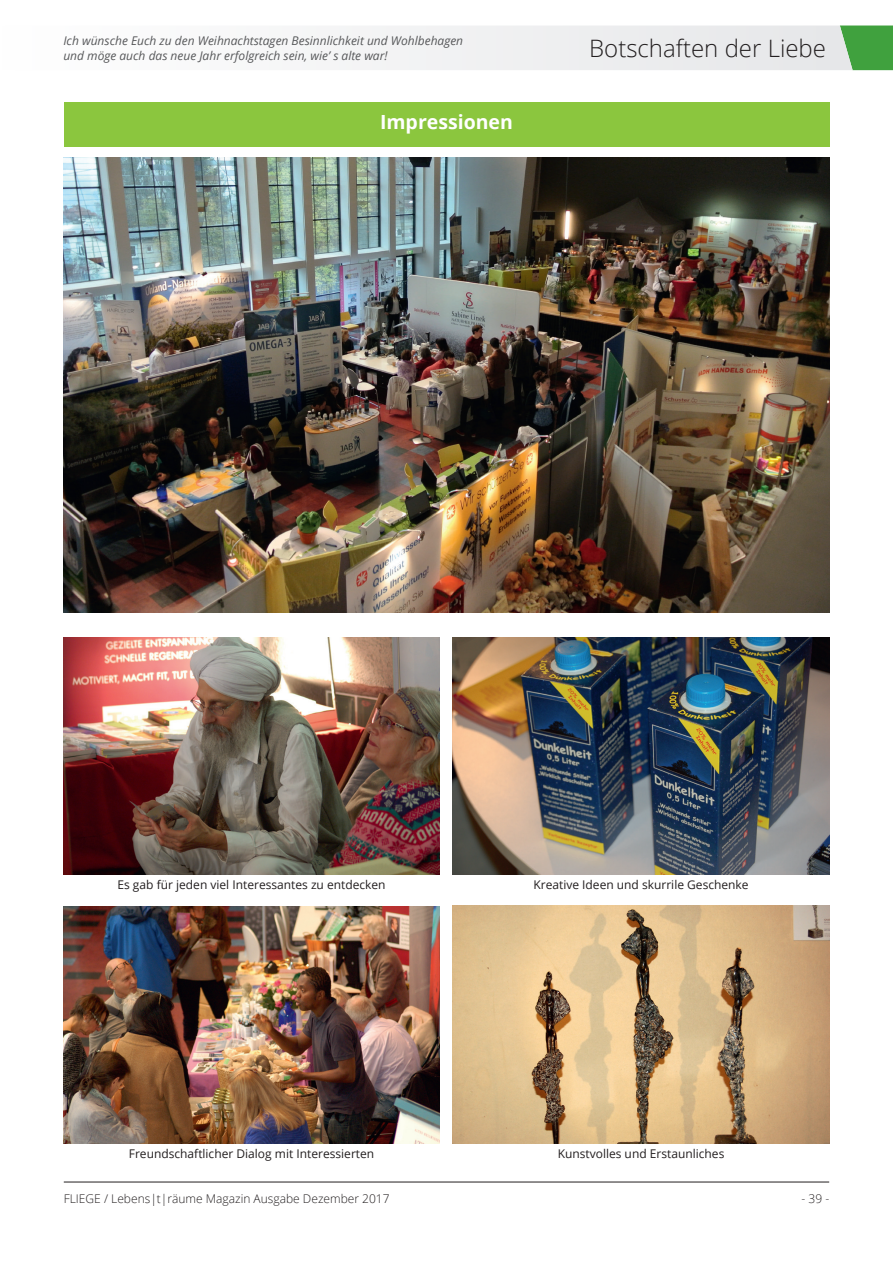
<style>
.page{position:relative;width:893px;height:1263px;background:#fff}
.page>*{position:absolute;margin:0;border:0;box-sizing:border-box;transform-origin:0 0}
.t1{font:300 24px "Open Sans";color:#231f20}
.t2{font:700 19.5px "Open Sans";color:#fff}
.t3{font:12px "Open Sans";color:#231f20}
.t4{font:italic 12px/14.4px "Open Sans";color:#57585a}
.t5{font:300 12px "Open Sans";color:#231f20}
</style>
<div class="page">
<hr style="left:64px;top:1182px;width:765px;height:1px;background:#231f20">
<svg style="left:339px;top:26px;width:554px;height:44px"></svg>
<img style="left:63px;top:638px;width:377px;height:236px">
<img style="left:63px;top:906px;width:377px;height:238px">
<img style="left:453px;top:637px;width:376px;height:237px">
<img style="left:453px;top:906px;width:376px;height:238px">
<img style="left:64px;top:157px;width:765px;height:455px">
<div style="left:64px;top:102px;width:765px;height:45px;background:#8bc63e"></div>
<p class="t4" style="left:63px;top:33px;width:401px">Ich wünsche Euch zu den Weihnachtstagen Besinnlichkeit und Wohlbehagen und möge auch das neue Jahr erfolgreich sein, wie’ s alte war!</p>
<h2 class="t2" style="left:380px;top:108px;width:134px">Impressionen</h2>
<h1 class="t1" style="left:589px;top:31px;width:238px">Botschaften der Liebe</h1>
<p class="t3" style="left:117px;top:876px;width:270px">Es gab für jeden viel Interessantes zu entdecken</p>
<p class="t3" style="left:129px;top:1145px;width:247px">Freundschaftlicher Dialog mit Interessierten</p>
<p class="t3" style="left:533px;top:876px;width:217px">Kreative Ideen und skurrile Geschenke</p>
<p class="t3" style="left:558px;top:1145px;width:168px">Kunstvolles und Erstaunliches</p>
<p class="t5" style="left:64px;top:1190px;width:327px">FLIEGE / Lebens|t|räume Magazin Ausgabe Dezember 2017</p>
<p class="t5" style="left:801px;top:1190px;width:29px">- 39 -</p>
</div>
